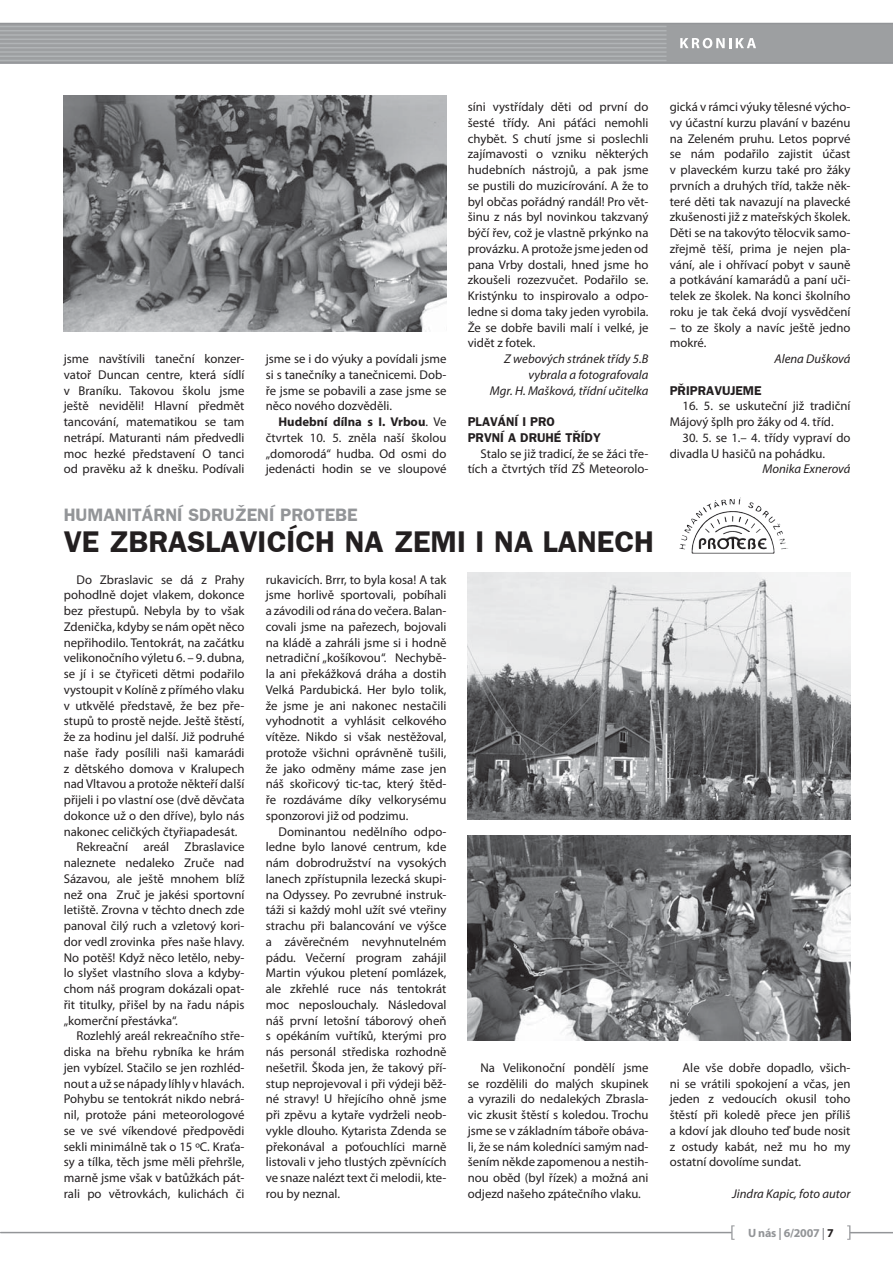
<style>
.page{position:relative;width:893px;height:1263px;background:#fff}
.page>*{position:absolute;margin:0;border:0;box-sizing:border-box;transform-origin:0 0}
.t1{font:700 30px "Frankfurt Gothic";color:#231f20}
.t2{font:700 18px "Frankfurt Gothic";color:#939598}
.t3{font:12.75px/15.8px "Myriad Pro";color:#231f20;text-align:justify}
.t4{font:italic 12.75px/15.8px "Myriad Pro";color:#231f20;text-align:right}
.t5{font:700 12.75px/15.8px "Frankfurt Gothic";color:#231f20}
.t6{font:700 12px "Myriad Pro";letter-spacing:-.02em;color:#939598}
.s1{font-weight:700}
.s2{color:#231f20}
</style>
<div class="page">
<hr style="left:850px;top:1232px;width:43px;height:1px;background:#939598">
<hr style="left:1px;top:1232px;width:730px;height:1px;background:#939598">
<svg style="left:847px;top:1225px;width:3px;height:15px"></svg>
<svg style="left:731px;top:1225px;width:3px;height:15px"></svg>
<svg style="left:0;top:23px;width:893px;height:41px;background:#a2a4a6"></svg>
<img style="left:64px;top:95px;width:382px;height:237px">
<img style="left:468px;top:836px;width:382px;height:204px">
<img style="left:468px;top:573px;width:382px;height:247px">
<img style="left:725px;top:498px;width:16px;height:7px">
<p class="t3" style="left:64px;top:352px;width:182px">jsme navštívili taneční konzer&shy;vatoř Duncan centre, která sídlí v Braníku. Takovou školu jsme ještě neviděli! Hlavní předmět tancování, matematikou se tam netrápí. Maturanti nám předvedli moc hezké představení O tanci od pravěku až k dnešku. Podívali</p>
<p class="t3" style="left:266px;top:352px;width:182px">jsme se i do výuky a povídali jsme si s tanečníky a tanečnicemi. Dob&shy;ře jsme se pobavili a zase jsme se něco nového dozvěděli.</p>
<p class="t3" style="left:266px;top:415px;width:182px;text-indent:13px"><span class="s1">Hudební dílna s I. Vrbou</span>. Ve čtvrtek 10. 5. zněla naší školou „domorodá“ hudba. Od osmi do jedenácti hodin se ve sloupové</p>
<p class="t3" style="left:468px;top:100px;width:182px">síni vystřídaly děti od první do šesté třídy. Ani páťáci nemohli chybět. S chutí jsme si poslechli zajímavosti o vzniku některých hudebních nástrojů, a pak jsme se pustili do muzicírování. A že to byl občas pořádný randál! Pro vět&shy;šinu z nás byl novinkou takzvaný býčí řev, což je vlastně prkýnko na provázku. A protože jsme jeden od pana Vrby dostali, hned jsme ho zkoušeli rozezvučet. Podařilo se.<br>Kristýnku to inspirovalo a odpo&shy;ledne si doma taky jeden vyrobila.<br>Že se dobře bavili malí i velké, je vidět z fotek.</p>
<p class="t4" style="left:490px;top:352px;width:160px">Z webových stránek třídy 5.B vybrala a fotografovala<br>Mgr. H. Mašková, třídní učitelka</p>
<p class="t5" style="left:468px;top:414px;width:134px">PLAVÁNÍ I PRO<br>PRVNÍ A DRUHÉ TŘÍDY</p>
<p class="t3" style="left:468px;top:447px;width:182px;text-align:right">Stalo se již tradicí, že se žáci tře&shy;tích a čtvrtých tříd ZŠ Meteorolo-</p>
<p class="t3" style="left:670px;top:100px;width:182px">gická v rámci výuky tělesné výcho&shy;vy účastní kurzu plavání v bazénu na Zeleném pruhu. Letos poprvé se nám podařilo zajistit účast v plaveckém kurzu také pro žáky prvních a druhých tříd, takže něk&shy;teré děti tak navazují na plavecké zkušenosti již z mateřských školek.<br>Děti se na takovýto tělocvik samo&shy;zřejmě těší, prima je nejen pla&shy;vání, ale i ohřívací pobyt v sauně a potkávání kamarádů a paní uči&shy;telek ze školek. Na konci školního roku je tak čeká dvojí vysvědčení</p>
<p class="t3" style="left:670px;top:321px;width:182px">– to ze školy a navíc ještě jedno mokré.</p>
<p class="t4" style="left:774px;top:352px;width:77px">Alena Dušková</p>
<p class="t5" style="left:670px;top:382px;width:93px">PŘIPRAVUJEME</p>
<p class="t3" style="left:670px;top:400px;width:182px;text-indent:13px">16. 5. se uskuteční již tradiční<br>Májový šplh pro žáky od 4. tříd.</p>
<p class="t3" style="left:670px;top:431px;width:182px;text-indent:13px">30. 5. se 1.– 4. třídy vypraví do divadla U hasičů na pohádku.</p>
<p class="t4" style="left:762px;top:462px;width:89px">Monika Exnerová</p>
<h2 class="t2" style="left:64px;top:504px;width:295px">HUMANITÁRNÍ SDRUŽENÍ PROTEBE</h2>
<h1 class="t1" style="left:64px;top:525px;width:592px">VE ZBRASLAVICÍCH NA ZEMI I NA LANECH</h1>
<p class="t3" style="left:266px;top:573px;width:182px">rukavicích. Brrr, to byla kosa! A tak jsme horlivě sportovali, pobíhali a závodili od rána do večera. Balan&shy;covali jsme na pařezech, bojovali na kládě a zahráli jsme si i hodně netradiční „košíkovou“. Nechybě&shy;la ani překážková dráha a dostih Velká Pardubická. Her bylo tolik, že jsme je ani nakonec nestačili vyhodnotit a vyhlásit celkového vítěze. Nikdo si však nestěžoval, protože všichni oprávněně tušili, že jako odměny máme zase jen náš skořicový tic-tac, který štěd&shy;ře rozdáváme díky velkorysému sponzorovi již od podzimu.</p>
<p class="t3" style="left:266px;top:825px;width:182px;text-indent:13px">Dominantou nedělního odpo&shy;ledne bylo lanové centrum, kde nám dobrodružství na vysokých lanech zpřístupnila lezecká skupi&shy;na Odyssey. Po zevrubné instruk&shy;táži si každý mohl užít své vteřiny strachu při balancování ve výšce a závěrečném nevyhnutelném pádu. Večerní program zahájil Martin výukou pletení pomlázek, ale zkřehlé ruce nás tentokrát moc neposlouchaly. Následoval náš první letošní táborový oheň s opékáním vuřtíků, kterými pro nás personál střediska rozhodně nešetřil. Škoda jen, že takový pří&shy;stup neprojevoval i při výdeji běž&shy;né stravy! U hřejícího ohně jsme při zpěvu a kytaře vydrželi neob&shy;vykle dlouho. Kytarista Zdenda se překonával a poťouchlíci marně listovali v jeho tlustých zpěvnících ve snaze nalézt text či melodii, kte&shy;rou by neznal.</p>
<p class="t3" style="left:76px;top:573px;width:169px">Do Zbraslavic se dá z Prahy</p>
<p class="t3" style="left:64px;top:589px;width:182px">pohodlně dojet vlakem, dokonce</p>
<p class="t3" style="left:64px;top:604px;width:182px">bez přestupů. Nebyla by to však</p>
<p class="t3" style="left:64px;top:620px;width:182px">Zdenička, kdyby se nám opět něco</p>
<p class="t3" style="left:64px;top:636px;width:182px">nepřihodilo. Tentokrát, na začátku</p>
<p class="t3" style="left:64px;top:651px;width:182px">velikonočního výletu 6. – 9. dubna,</p>
<p class="t3" style="left:64px;top:667px;width:182px">se jí i se čtyřiceti dětmi podařilo</p>
<p class="t3" style="left:64px;top:683px;width:182px">vystoupit v Kolíně z přímého vlaku</p>
<p class="t3" style="left:64px;top:699px;width:182px">v utkvělé představě, že bez pře-</p>
<p class="t3" style="left:64px;top:714px;width:182px">stupů to prostě nejde. Ještě štěstí,</p>
<p class="t3" style="left:64px;top:730px;width:182px">že za hodinu jel další. Již podruhé</p>
<p class="t3" style="left:64px;top:746px;width:182px">naše řady posílili naši kamarádi</p>
<p class="t3" style="left:64px;top:762px;width:182px">z dětského domova v Kralupech</p>
<p class="t3" style="left:64px;top:777px;width:182px">nad Vltavou a protože někteří další</p>
<p class="t3" style="left:64px;top:793px;width:182px">přijeli i po vlastní ose (dvě děvčata</p>
<p class="t3" style="left:64px;top:809px;width:182px">dokonce už o den dříve), bylo nás</p>
<p class="t3" style="left:64px;top:825px;width:175px">nakonec celičkých čtyřiapadesát.</p>
<p class="t3" style="left:76px;top:840px;width:169px">Rekreační areál Zbraslavice</p>
<p class="t3" style="left:64px;top:856px;width:182px">naleznete nedaleko Zruče nad</p>
<p class="t3" style="left:64px;top:872px;width:182px">Sázavou, ale ještě mnohem blíž</p>
<p class="t3" style="left:64px;top:888px;width:182px">než ona Zruč je jakési sportovní</p>
<p class="t3" style="left:64px;top:903px;width:182px">letiště. Zrovna v těchto dnech zde</p>
<p class="t3" style="left:64px;top:919px;width:182px">panoval čilý ruch a vzletový kori-</p>
<p class="t3" style="left:64px;top:935px;width:182px">dor vedl zrovinka přes naše hlavy.</p>
<p class="t3" style="left:64px;top:951px;width:182px">No potěš! Když něco letělo, neby-</p>
<p class="t3" style="left:64px;top:966px;width:182px">lo slyšet vlastního slova a kdyby-</p>
<p class="t3" style="left:64px;top:982px;width:182px">chom náš program dokázali opat-</p>
<p class="t3" style="left:64px;top:998px;width:182px">řit titulky, přišel by na řadu nápis</p>
<p class="t3" style="left:64px;top:1014px;width:116px">„komerční přestávka“.</p>
<p class="t3" style="left:76px;top:1029px;width:169px">Rozlehlý areál rekreačního stře-</p>
<p class="t3" style="left:64px;top:1045px;width:182px">diska na břehu rybníka ke hrám</p>
<p class="t3" style="left:64px;top:1061px;width:182px">jen vybízel. Stačilo se jen rozhléd-</p>
<p class="t3" style="left:64px;top:1077px;width:182px">nout a už se nápady líhly v hlavách.</p>
<p class="t3" style="left:64px;top:1092px;width:182px">Pohybu se tentokrát nikdo nebrá-</p>
<p class="t3" style="left:64px;top:1108px;width:182px">nil, protože páni meteorologové</p>
<p class="t3" style="left:64px;top:1124px;width:182px">se ve své víkendové předpovědi</p>
<p class="t3" style="left:64px;top:1140px;width:182px">sekli minimálně tak o 15 ºC. Kraťa-</p>
<p class="t3" style="left:64px;top:1155px;width:182px">sy a tílka, těch jsme měli přehršle,</p>
<p class="t3" style="left:64px;top:1171px;width:182px">marně jsme však v batůžkách pát-</p>
<p class="t3" style="left:64px;top:1187px;width:182px">rali po větrovkách, kulichách či</p>
<p class="t3" style="left:468px;top:1061px;width:182px;text-indent:13px">Na Velikonoční pondělí jsme se rozdělili do malých skupinek a vyrazili do nedalekých Zbrasla&shy;vic zkusit štěstí s koledou. Trochu jsme se v základním táboře obáva&shy;li, že se nám koledníci samým nad&shy;šením někde zapomenou a nestih&shy;nou oběd (byl řízek) a možná ani odjezd našeho zpátečního vlaku.</p>
<p class="t3" style="left:670px;top:1061px;width:182px;text-indent:13px">Ale vše dobře dopadlo, všich&shy;ni se vrátili spokojení a včas, jen jeden z vedoucích okusil toho štěstí při koledě přece jen příliš a kdoví jak dlouho teď bude nosit z ostudy kabát, než mu ho my ostatní dovolíme sundat.</p>
<p class="t4" style="left:732px;top:1187px;width:120px">Jindra Kapic, foto autor</p>
<p class="t6" style="left:748px;top:1229px;width:87px">U nás | 6/2007 | <span class="s2">7</span></p>
</div>
